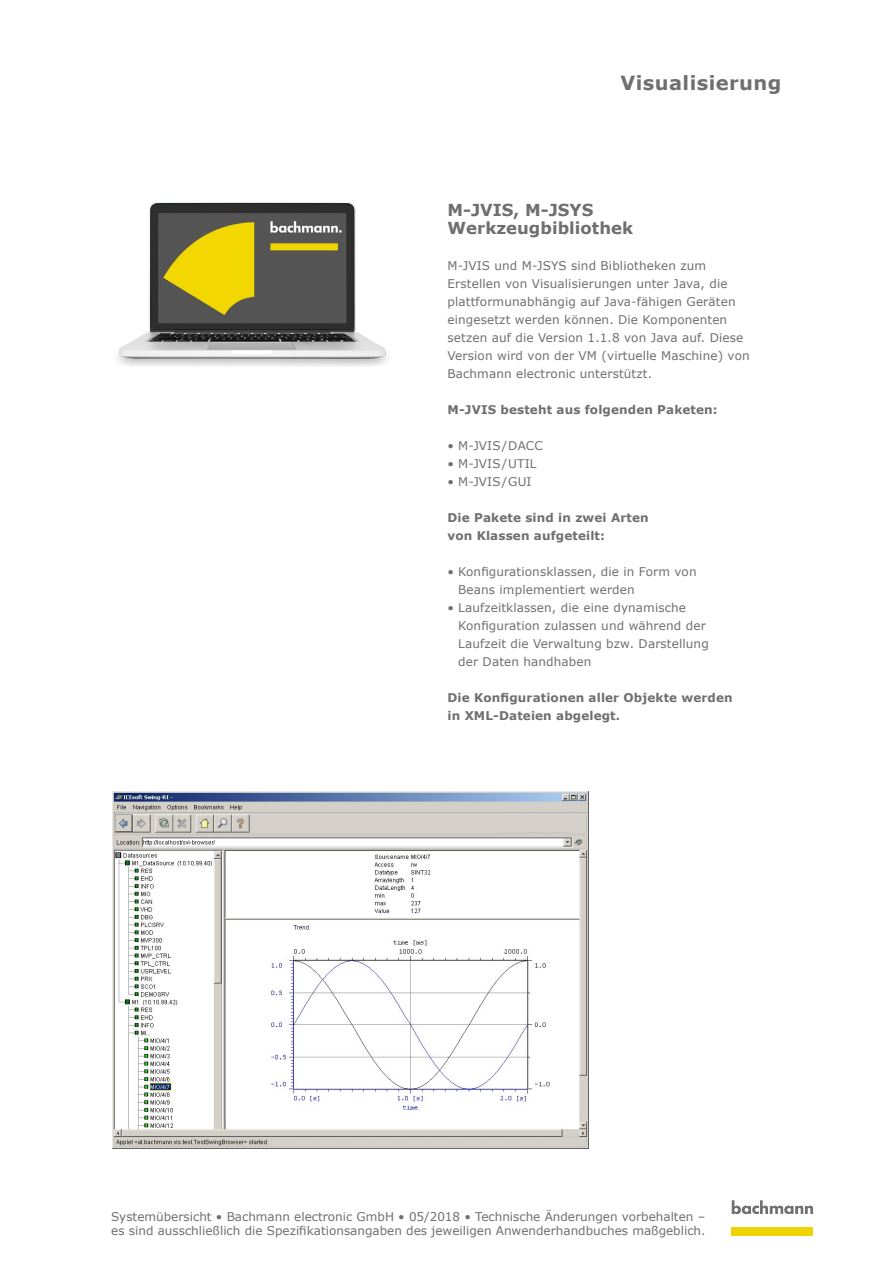
<style>
.page{position:relative;width:893px;height:1263px;background:#fff}
.page>*{position:absolute;margin:0;border:0;box-sizing:border-box;transform-origin:0 0}
.t1{font:700 19.5px "Verdana";letter-spacing:.02em;color:#706f6f}
.t2{font:700 16.5px/18px "Verdana";color:#706f6f}
.t3{font:12px/18px "Verdana";letter-spacing:.01em;color:#706f6f}
.t4{font:700 12px/18px "Verdana";letter-spacing:.01em;color:#706f6f}
</style>
<div class="page">
<hr style="left:0;top:0;width:1px;height:432px;background:#f0d400">
<img style="left:113px;top:791px;width:476px;height:358px">
<img style="left:117px;top:203px;width:270px;height:163px">
<svg style="left:732px;top:1200px;width:81px;height:15px"></svg>
<div style="left:732px;top:1227px;width:81px;height:8px;background:#f0d400"></div>
<h1 class="t1" style="left:621px;top:69px;width:162px">Visualisierung</h1>
<h2 class="t2" style="left:448px;top:201px;width:187px">M-JVIS, M-JSYS<br>Werkzeugbibliothek</h2>
<p class="t3" style="left:448px;top:257px;width:304px">M-JVIS und M-JSYS sind Bibliotheken zum Erstellen von Visualisierungen unter Java, die plattformunabhängig auf Java-fähigen Geräten eingesetzt werden können. Die Komponenten setzen auf die Version 1.1.8 von Java auf. Diese Version wird von der VM (virtuelle Maschine) von Bachmann electronic unterstützt.</p>
<p class="t4" style="left:448px;top:401px;width:272px">M-JVIS besteht aus folgenden Paketen:</p>
<p class="t3" style="left:448px;top:437px;width:97px">• M-JVIS / DACC</p>
<p class="t3" style="left:448px;top:455px;width:91px">• M-JVIS / UTIL</p>
<p class="t3" style="left:448px;top:473px;width:86px">• M-JVIS / GUI</p>
<p class="t4" style="left:448px;top:509px;width:203px">Die Pakete sind in zwei Arten von Klassen aufgeteilt:</p>
<p class="t3" style="left:458px;top:563px;width:240px;text-indent:-11px">• Konfigurationsklassen, die in Form von<br>Beans implementiert werden</p>
<p class="t3" style="left:458px;top:599px;width:252px;text-indent:-11px">• Laufzeitklassen, die eine dynamische Konfiguration zulassen und während der Laufzeit die Verwaltung bzw. Darstellung der Daten handhaben</p>
<p class="t4" style="left:448px;top:689px;width:287px">Die Konfigurationen aller Objekte werden in XML-Dateien abgelegt.</p>
<p class="t3" style="left:111px;top:1209px;width:596px;line-height:14.4px">Systemübersicht • Bachmann electronic GmbH • 05/2018 • Technische Änderungen vorbehalten – es sind ausschließlich die Spezifikationsangaben des jeweiligen Anwenderhandbuches maßgeblich.</p>
</div>
